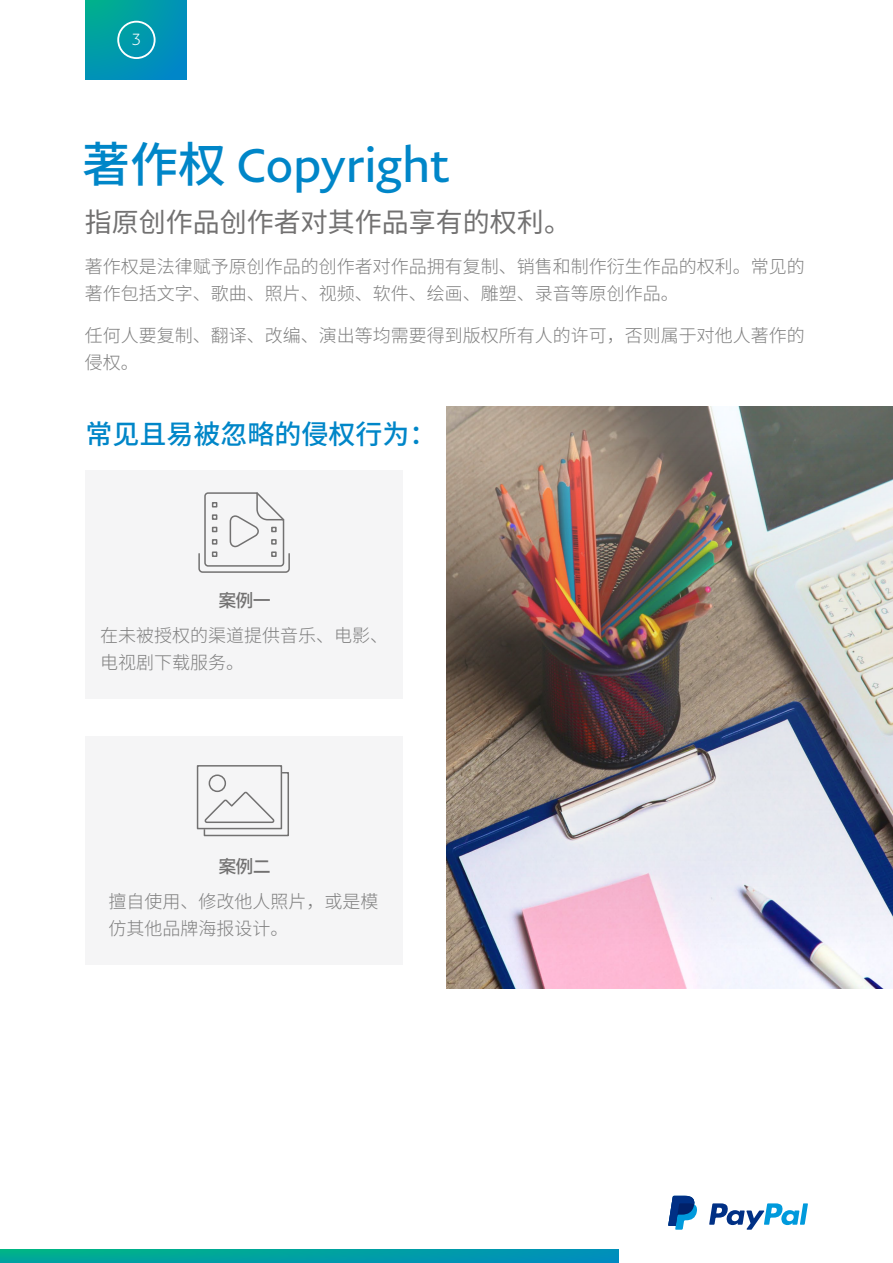
<style>
.page{position:relative;width:893px;height:1263px;background:#fff}
.page>*{position:absolute;margin:0;border:0;box-sizing:border-box;transform-origin:0 0}
.t1{font:48px "Pay Pal Sans Big";color:#0086c8}
.t2{font:27px "Noto Sans CJ Ksc";color:#727171}
.t3{font:500 27px "Noto Sans CJ Ksc";color:#0086c8}
.t4{font:300 18px/27px "Noto Sans CJ Ksc";color:#7f7f7f}
.t5{font:500 18px "Noto Sans CJ Ksc";letter-spacing:-.05em;color:#727171}
.t6{font:300 16.5px "Pay Pal Sans Big";color:#fff}
.s1{font-family:"Noto Sans CJ Ksc";font-weight:500}
</style>
<div class="page">
<div style="left:86px;top:471px;width:317px;height:228px;background:#f5f5f6"></div>
<svg style="left:86px;top:0;width:101px;height:80px;background:#0399af"></svg>
<div style="left:117px;top:21px;width:39px;height:38px;border:2px solid #fff;border-radius:50%"></div>
<div style="left:86px;top:736px;width:317px;height:229px;background:#f5f5f6"></div>
<svg style="left:198px;top:492px;width:92px;height:81px"></svg>
<div style="left:197px;top:765px;width:85px;height:64px;border:2px solid #727171"></div>
<svg style="left:203px;top:771px;width:86px;height:66px"></svg>
<img style="left:446px;top:407px;width:447px;height:582px">
<svg style="left:709px;top:1203px;width:99px;height:27px"></svg>
<svg style="left:668px;top:1196px;width:29px;height:34px"></svg>
<svg style="left:0;top:1250px;width:618px;height:13px;background:#009ea4"></svg>
<p class="t6" style="left:132px;top:29px;width:10px">3</p>
<h1 class="t1" style="left:82px;top:136px;width:369px"><span class="s1">著作权</span> Copyright</h1>
<h2 class="t2" style="left:85px;top:207px;width:488px">指原创作品创作者对其作品享有的权利。</h2>
<p class="t4" style="left:85px;top:253px;width:721px">著作权是法律赋予原创作品的创作者对作品拥有复制、销售和制作衍生作品的权利。常见的著作包括文字、歌曲、照片、视频、软件、绘画、雕塑、录音等原创作品。</p>
<p class="t4" style="left:85px;top:322px;width:721px">任何人要复制、翻译、改编、演出等均需要得到版权所有人的许可，否则属于对他人著作的侵权。</p>
<h2 class="t3" style="left:85px;top:419px;width:352px">常见且易被忽略的侵权行为：</h2>
<p class="t5" style="left:218px;top:590px;width:54px">案例一</p>
<p class="t4" style="left:100px;top:622px;width:289px">在未被授权的渠道提供音乐、电影、电视剧下载服务。</p>
<p class="t5" style="left:218px;top:856px;width:54px">案例二</p>
<p class="t4" style="left:108px;top:888px;width:272px">擅自使用、修改他人照片，或是模仿其他品牌海报设计。</p>
</div>
